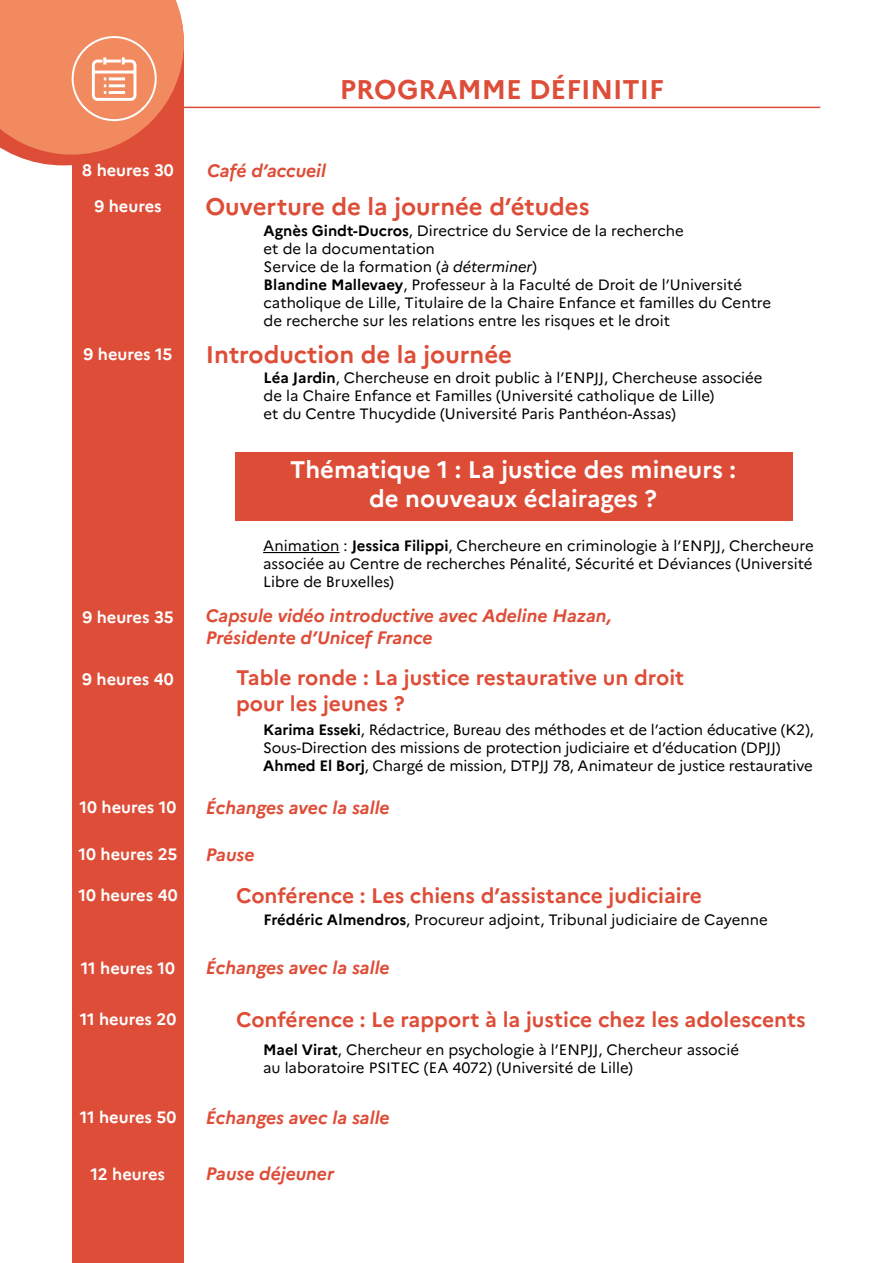
<style>
.page{position:relative;width:893px;height:1263px;background:#fff}
.page>*{position:absolute;margin:0;border:0;box-sizing:border-box;transform-origin:0 0}
.t1{font:700 27px "Marianne";color:#dd4d37}
.t2{font:700 24px/28.8px "Marianne";color:#fff;text-align:center}
.t3{font:700 24px "Marianne";color:#dd4d37}
.t4{font:700 21px/25.2px "Marianne";color:#dd4d37}
.t5{font:italic 700 18px/21.6px "Marianne";color:#dd4d37}
.t6{font:700 16.5px "Marianne";letter-spacing:-.005em;color:#fff}
.t7{font:15px/18px "Marianne";color:#000}
.s1{font-weight:700}
.s2{font-style:italic}
</style>
<div class="page">
<div style="left:235px;top:452px;width:557px;height:68px;background:#dd4c37"></div>
<hr style="left:72px;top:107px;width:748px;height:1px;background:#dd4d37">
<div style="left:72px;top:51px;width:112px;height:1212px;background:#dd4d37"></div>
<svg style="left:0;top:0;width:184px;height:165px;background:#ee8661"></svg>
<hr style="left:263px;top:552px;width:77px;height:1px;background:#000">
<h1 class="t1" style="left:340px;top:73px;width:325px">PROGRAMME DÉFINITIF</h1>
<p class="t6" style="left:82px;top:160px;width:93px">8 heures 30</p>
<p class="t5" style="left:207px;top:159px;width:120px">Café d’accueil</p>
<p class="t6" style="left:94px;top:196px;width:69px">9 heures</p>
<h2 class="t3" style="left:205px;top:192px;width:386px">Ouverture de la journée d’études</h2>
<p class="t7" style="left:264px;top:221px;width:509px"><span class="s1">Agnès Gindt-Ducros</span>, Directrice du Service de la recherche<br>et de la documentation<br>Service de la formation (<span class="s2">à déterminer</span>)<br><span class="s1">Blandine Mallevaey</span>, Professeur à la Faculté de Droit de l’Université catholique de Lille, Titulaire de la Chaire Enfance et familles du Centre de recherche sur les relations entre les risques et le droit</p>
<p class="t6" style="left:84px;top:344px;width:90px">9 heures 15</p>
<h2 class="t3" style="left:206px;top:340px;width:308px">Introduction de la journée</h2>
<p class="t7" style="left:264px;top:369px;width:501px"><span class="s1">Léa Jardin</span>, Chercheuse en droit public à l’ENPJJ, Chercheuse associée de la Chaire Enfance et Familles (Université catholique de Lille)<br>et du Centre Thucydide (Université Paris Panthéon-Assas)</p>
<h2 class="t2" style="left:290px;top:455px;width:447px">Thématique 1 : La justice des mineurs : de nouveaux éclairages ?</h2>
<p class="t7" style="left:263px;top:536px;width:552px;text-align:justify">Animation : <span class="s1">Jessica Filippi</span>, Chercheure en criminologie à l’ENPJJ, Chercheure associée au Centre de recherches Pénalité, Sécurité et Déviances (Université Libre de Bruxelles)</p>
<p class="t6" style="left:82px;top:607px;width:93px">9 heures 35</p>
<p class="t5" style="left:206px;top:605px;width:407px">Capsule vidéo introductive avec Adeline Hazan,<br>Présidente d’Unicef France</p>
<p class="t6" style="left:82px;top:669px;width:93px">9 heures 40</p>
<h3 class="t4" style="left:236px;top:665px;width:450px">Table ronde : La justice restaurative un droit pour les jeunes ?</h3>
<p class="t7" style="left:263px;top:721px;width:552px"><span class="s1">Karima Esseki</span>, Rédactrice, Bureau des méthodes et de l’action éducative (K2),<br>Sous-Direction des missions de protection judiciaire et d’éducation (DPJJ)<br><span class="s1">Ahmed El Borj</span>, Chargé de mission, DTPJJ 78, Animateur de justice restaurative</p>
<p class="t6" style="left:80px;top:797px;width:98px">10 heures 10</p>
<p class="t5" style="left:206px;top:796px;width:185px">Échanges avec la salle</p>
<p class="t6" style="left:79px;top:844px;width:100px">10 heures 25</p>
<p class="t5" style="left:206px;top:843px;width:50px">Pause</p>
<p class="t6" style="left:78px;top:885px;width:101px">10 heures 40</p>
<h3 class="t4" style="left:236px;top:883px;width:468px">Conférence : Les chiens d’assistance judiciaire</h3>
<p class="t7" style="left:264px;top:911px;width:506px"><span class="s1">Frédéric Almendros</span>, Procureur adjoint, Tribunal judiciaire de Cayenne</p>
<p class="t6" style="left:81px;top:958px;width:96px">11 heures 10</p>
<p class="t5" style="left:206px;top:957px;width:185px">Échanges avec la salle</p>
<p class="t6" style="left:80px;top:1009px;width:98px">11 heures 20</p>
<h3 class="t4" style="left:236px;top:1006px;width:571px">Conférence : Le rapport à la justice chez les adolescents</h3>
<p class="t7" style="left:263px;top:1040px;width:477px"><span class="s1">Mael Virat</span>, Chercheur en psychologie à l’ENPJJ, Chercheur associé au laboratoire PSITEC (EA 4072) (Université de Lille)</p>
<p class="t6" style="left:80px;top:1107px;width:98px">11 heures 50</p>
<p class="t5" style="left:206px;top:1106px;width:185px">Échanges avec la salle</p>
<p class="t6" style="left:90px;top:1164px;width:76px">12 heures</p>
<p class="t5" style="left:206px;top:1163px;width:130px">Pause déjeuner</p>
</div>
